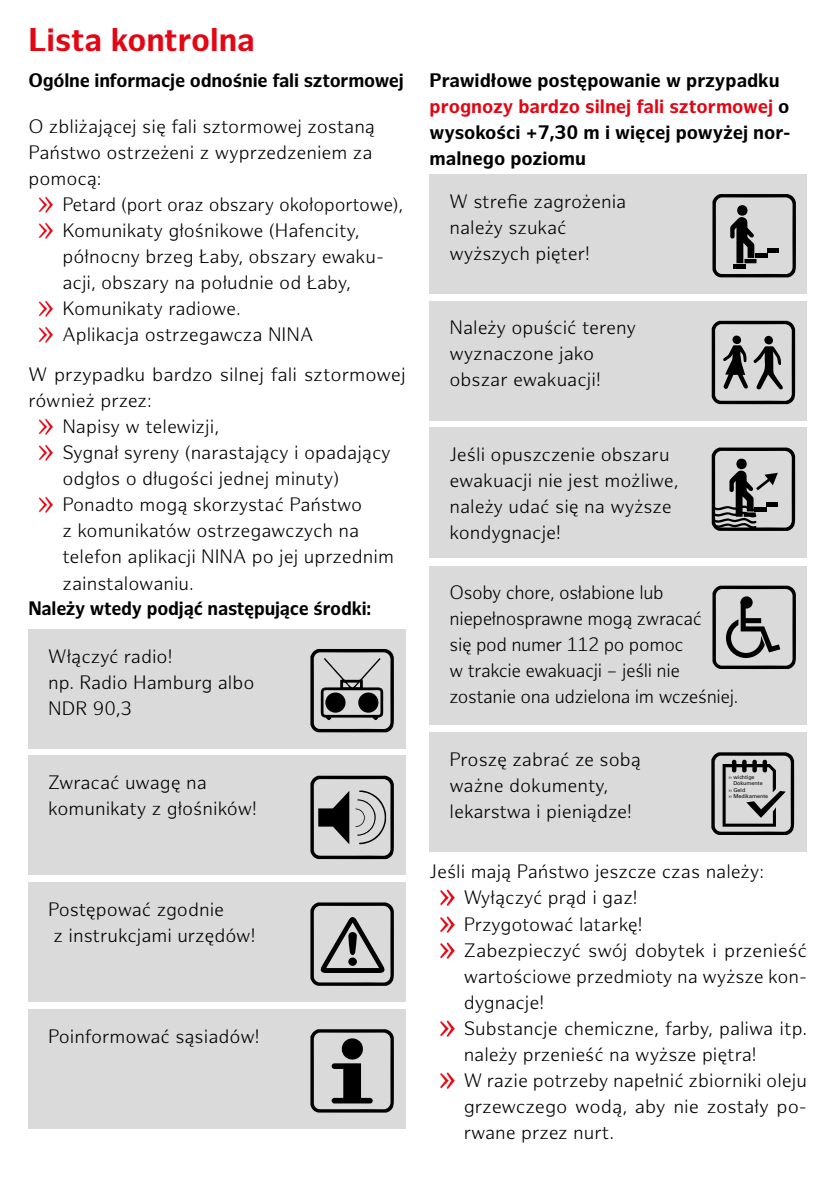
<style>
.page{position:relative;width:840px;height:1191px;background:#fff}
.page>*{position:absolute;margin:0;border:0;box-sizing:border-box;transform-origin:0 0}
.headline_rot{font:700 32px "Hamburg Sans";color:#e30613}
.Fließtext_9_5__13{font:300 19px/26px "Hamburg Sans";color:#000}
.Fließtext_9_5__13-2{font:700 19px/26px "Hamburg Sans";letter-spacing:-.01em;color:#000}
.Fließtext_9_5__13-3{font:300 19px/26px "Hamburg Sans";letter-spacing:-.02em;color:#000;scale:.96 1}
.t1{font:5.4px "Univers LT";color:#000}
.s1{font-size:38px;color:#e30613}
.s2{color:#e30613}
.s3{font-weight:400;font-size:38px;color:#e30613}
</style>
<div class="page">
<div style="left:429px;top:174px;width:377px;height:119px;background:#dadada"></div>
<svg style="left:712px;top:194px;width:82px;height:83px"></svg>
<hr style="left:766px;top:249px;width:12px;height:4px;background:#000">
<div style="left:28px;top:756px;width:377px;height:119px;background:#dadada"></div>
<svg style="left:310px;top:775px;width:83px;height:84px"></svg>
<div style="left:429px;top:301px;width:377px;height:119px;background:#dadada"></div>
<svg style="left:711px;top:321px;width:83px;height:83px"></svg>
<svg style="left:763px;top:336px;width:9px;height:8px"></svg>
<div style="left:732px;top:335px;width:8px;height:9px;background:#000;border-radius:50%"></div>
<div style="left:28px;top:882px;width:377px;height:119px;background:#dadada"></div>
<svg style="left:310px;top:902px;width:83px;height:83px"></svg>
<div style="left:348px;top:957px;width:9px;height:9px;background:#000;border-radius:50%"></div>
<div style="left:429px;top:428px;width:377px;height:130px;background:#dadada"></div>
<svg style="left:711px;top:447px;width:83px;height:84px"></svg>
<div style="left:429px;top:566px;width:377px;height:158px;background:#dadada"></div>
<svg style="left:712px;top:585px;width:82px;height:84px"></svg>
<div style="left:28px;top:1009px;width:377px;height:119px;background:#dadada"></div>
<svg style="left:310px;top:1029px;width:83px;height:83px"></svg>
<div style="left:429px;top:732px;width:377px;height:119px;background:#dadada"></div>
<svg style="left:711px;top:752px;width:82px;height:83px"></svg>
<div style="left:28px;top:629px;width:377px;height:119px;background:#dadada"></div>
<svg style="left:310px;top:649px;width:83px;height:83px"></svg>
<div style="left:325px;top:692px;width:20px;height:20px;background:#000;border-radius:50%"></div>
<div style="left:358px;top:692px;width:20px;height:20px;background:#000;border-radius:50%"></div>
<p class="headline_rot" style="left:28px;top:21px;width:228px">Lista kontrolna</p>
<p class="Fließtext_9_5__13-2" style="left:28px;top:68px;width:376px">Ogólne informacje odnośnie fali sztormowej</p>
<p class="Fließtext_9_5__13" style="left:28px;top:114px;width:348px">O zbliżającej się fali sztormowej zostaną<br>Państwo ostrzeżeni z wyprzedzeniem za pomocą:</p>
<p class="Fließtext_9_5__13" style="left:37px;top:192px;width:367px"><span class="s1">»</span> Petard (port oraz obszary okołoportowe),</p>
<p class="Fließtext_9_5__13" style="left:62px;top:218px;width:323px;text-indent:-26px"><span class="s1">»</span> Komunikaty głośnikowe (Hafencity, północny brzeg Łaby, obszary ewaku&shy;acji, obszary na południe od Łaby,</p>
<p class="Fließtext_9_5__13" style="left:37px;top:296px;width:205px"><span class="s1">»</span> Komunikaty radiowe.</p>
<p class="Fließtext_9_5__13" style="left:37px;top:322px;width:278px"><span class="s1">»</span> Aplikacja ostrzegawcza NINA</p>
<p class="Fließtext_9_5__13" style="left:28px;top:362px;width:378px">W przypadku bardzo silnej fali sztormowej również przez:</p>
<p class="Fließtext_9_5__13" style="left:37px;top:414px;width:183px"><span class="s1">»</span> Napisy w telewizji,</p>
<p class="Fließtext_9_5__13" style="left:62px;top:440px;width:330px;text-indent:-26px"><span class="s1">»</span> Sygnał syreny (narastający i opadający odgłos o długości jednej minuty)</p>
<p class="Fließtext_9_5__13" style="left:62px;top:492px;width:333px;text-indent:-26px"><span class="s1">»</span> Ponadto mogą skorzystać Państwo<br>z komunikatów ostrzegawczych na telefon aplikacji NINA po jej uprzednim zainstalowaniu.</p>
<p class="Fließtext_9_5__13-2" style="left:28px;top:595px;width:344px">Należy wtedy podjąć następujące środki:</p>
<p class="Fließtext_9_5__13" style="left:48px;top:643px;width:126px">Włączyć radio!</p>
<p class="Fließtext_9_5__13" style="left:48px;top:669px;width:207px">np. Radio Hamburg albo</p>
<p class="Fließtext_9_5__13" style="left:48px;top:695px;width:85px">NDR 90,3</p>
<p class="Fließtext_9_5__13" style="left:48px;top:770px;width:210px">Zwracać uwagę na komunikaty z głośników!</p>
<p class="Fließtext_9_5__13" style="left:48px;top:897px;width:209px">Postępować zgodnie<br>z instrukcjami urzędów!</p>
<p class="Fließtext_9_5__13" style="left:48px;top:1024px;width:213px">Poinformować sąsiadów!</p>
<p class="Fließtext_9_5__13-2" style="left:429px;top:68px;width:362px">Prawidłowe postępowanie w przypadku <span class="s2">prognozy bardzo silnej fali sztormowej</span> o wysokości +7,30 m i więcej powyżej nor&shy;malnego poziomu</p>
<p class="Fließtext_9_5__13" style="left:449px;top:189px;width:178px">W strefie zagrożenia należy szukać</p>
<p class="Fließtext_9_5__13" style="left:449px;top:241px;width:142px">wyższych pięter!</p>
<p class="Fließtext_9_5__13" style="left:449px;top:315px;width:188px">Należy opuścić tereny wyznaczone jako obszar ewakuacji!</p>
<p class="Fließtext_9_5__13" style="left:449px;top:442px;width:230px">Jeśli opuszczenie obszaru ewakuacji nie jest możliwe, należy udać się na wyższe kondygnacje!</p>
<p class="Fließtext_9_5__13-3" style="left:449px;top:580px;width:302px">Osoby chore, osłabione lub niepełnosprawne mogą zwracać<br>się pod numer 112 po pomoc<br>w trakcie ewakuacji – jeśli nie zostanie ona udzielona im wcześniej.</p>
<p class="Fließtext_9_5__13" style="left:449px;top:747px;width:193px">Proszę zabrać ze sobą ważne dokumenty, lekarstwa i pieniądze!</p>
<p class="t1" style="left:728px;top:774px;width:27px">›› wichtige</p>
<p class="t1" style="left:733px;top:780px;width:31px">Dokumente</p>
<p class="t1" style="left:728px;top:787px;width:18px">›› Geld</p>
<p class="t1" style="left:728px;top:793px;width:41px">›› Medikamente</p>
<p class="Fließtext_9_5__13" style="left:429px;top:859px;width:336px">Jeśli mają Państwo jeszcze czas należy:</p>
<p class="Fließtext_9_5__13" style="left:438px;top:885px;width:201px"><span class="s3">»</span> Wyłączyć prąd i gaz!</p>
<p class="Fließtext_9_5__13" style="left:438px;top:911px;width:206px"><span class="s3">»</span> Przygotować latarkę!</p>
<p class="Fließtext_9_5__13" style="left:463px;top:937px;width:344px;text-align:justify;text-indent:-26px"><span class="s3">»</span> Zabezpieczyć swój dobytek i przenieść wartościowe przedmioty na wyższe kon&shy;dygnacje!</p>
<p class="Fließtext_9_5__13" style="left:463px;top:1015px;width:344px;text-indent:-26px"><span class="s3">»</span> Substancje chemiczne, farby, paliwa itp. należy przenieść na wyższe piętra!</p>
<p class="Fließtext_9_5__13" style="left:463px;top:1067px;width:344px;text-align:justify;text-indent:-26px"><span class="s3">»</span> W razie potrzeby napełnić zbiorniki oleju grzewczego wodą, aby nie zostały po&shy;rwane przez nurt.</p>
</div>
